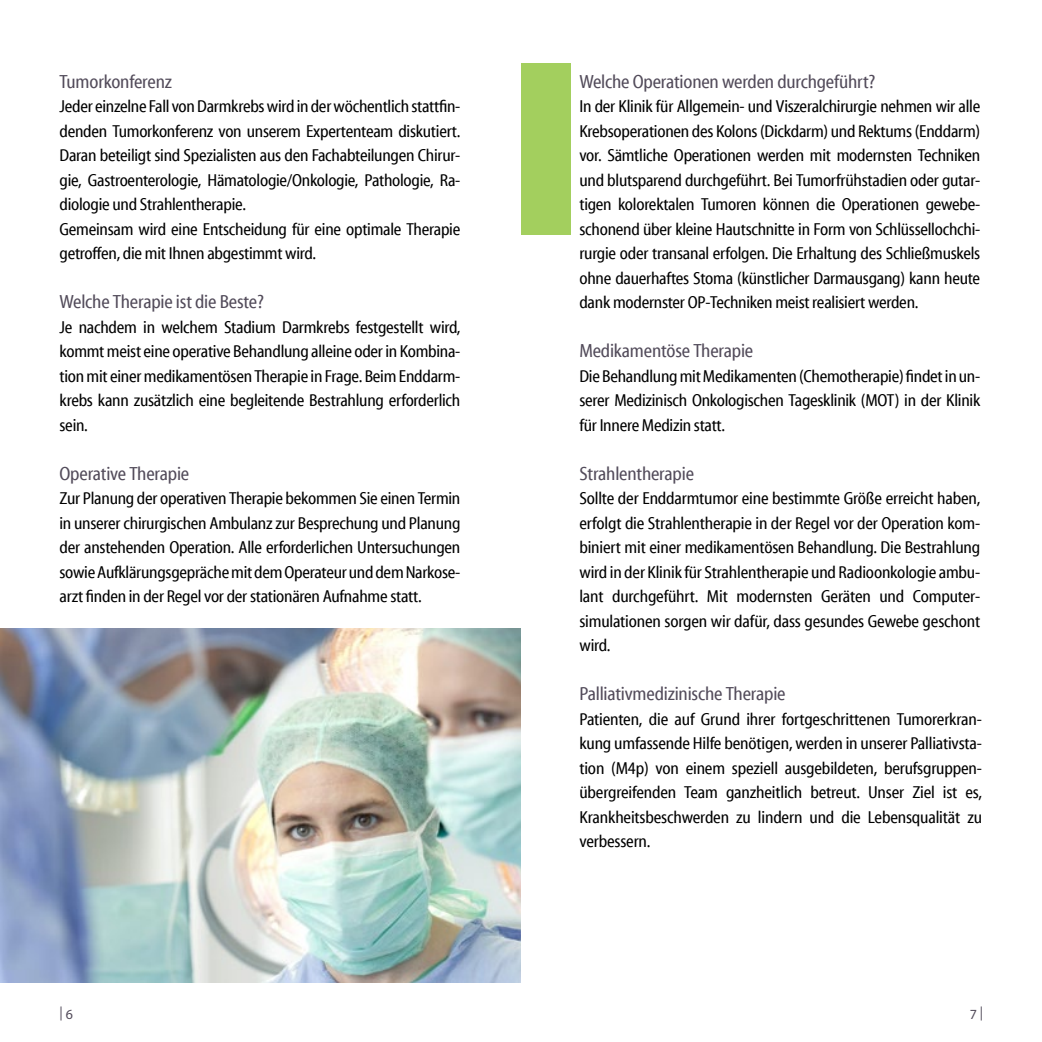
<style>
.page{position:relative;width:1042px;height:1042px;background:#fff}
.page>*{position:absolute;margin:0;border:0;box-sizing:border-box;transform-origin:0 0}
.t1{font:condensed 19.25px "Myriad Web Pro";letter-spacing:-.01em;color:#524b5a}
.t2{font:condensed 17.5px/24.5px "Myriad Web Pro";letter-spacing:-.015em;color:#000;text-align:justify}
.t3{font:14px "Myriad Pro";color:#524b5a}
</style>
<div class="page">
<div style="left:521px;top:63px;width:49px;height:171px;background:#a3cf5e"></div>
<img style="left:0;top:628px;width:521px;height:354px">
<p class="t1" style="left:60px;top:71px;width:114px">Tumorkonferenz</p>
<p class="t2" style="left:60px;top:94px;width:402px;text-align:left">Jeder einzelne Fall von Darmkrebs wird in der wöchentlich stattfin&shy;denden Tumorkonferenz von unserem Expertenteam diskutiert.<br>Daran beteiligt sind Spezialisten aus den Fachabteilungen Chirur&shy;gie, Gastroenterologie, Hämatologie/Onkologie, Pathologie, Ra&shy;diologie und Strahlentherapie.<br>Gemeinsam wird eine Entscheidung für eine optimale Therapie getroffen, die mit Ihnen abgestimmt wird.</p>
<p class="t1" style="left:60px;top:291px;width:206px">Welche Therapie ist die Beste?</p>
<p class="t2" style="left:60px;top:315px;width:402px">Je nachdem in welchem Stadium Darmkrebs festgestellt wird, kommt meist eine operative Behandlung alleine oder in Kombina&shy;tion mit einer medikamentösen Therapie in Frage. Beim Enddarm&shy;krebs kann zusätzlich eine begleitende Bestrahlung erforderlich sein.</p>
<p class="t1" style="left:60px;top:463px;width:131px">Operative Therapie</p>
<p class="t2" style="left:60px;top:486px;width:402px">Zur Planung der operativen Therapie bekommen Sie einen Termin in unserer chirurgischen Ambulanz zur Besprechung und Planung der anstehenden Operation. Alle erforderlichen Untersuchungen sowie Aufklärungsgepräche mit dem Operateur und dem Narkose&shy;arzt finden in der Regel vor der stationären Aufnahme statt.</p>
<p class="t1" style="left:579px;top:71px;width:297px">Welche Operationen werden durchgeführt?</p>
<p class="t2" style="left:579px;top:94px;width:402px">In der Klinik für Allgemein- und Viszeralchirurgie nehmen wir alle Krebsoperationen des Kolons (Dickdarm) und Rektums (Enddarm) vor. Sämtliche Operationen werden mit modernsten Techniken und blutsparend durchgeführt. Bei Tumorfrühstadien oder gutar&shy;tigen kolorektalen Tumoren können die Operationen gewebe&shy;schonend über kleine Hautschnitte in Form von Schlüssellochchi&shy;rurgie oder transanal erfolgen. Die Erhaltung des Schließmuskels ohne dauerhaftes Stoma (künstlicher Darmausgang) kann heute dank modernster OP-Techniken meist realisiert werden.</p>
<p class="t1" style="left:579px;top:340px;width:175px">Medikamentöse Therapie</p>
<p class="t2" style="left:579px;top:364px;width:402px">Die Behandlung mit Medikamenten (Chemotherapie) findet in un&shy;serer Medizinisch Onkologischen Tagesklinik (MOT) in der Klinik für Innere Medizin statt.</p>
<p class="t1" style="left:579px;top:463px;width:116px">Strahlentherapie</p>
<p class="t2" style="left:579px;top:486px;width:402px">Sollte der Enddarmtumor eine bestimmte Größe erreicht haben, erfolgt die Strahlentherapie in der Regel vor der Operation kom&shy;biniert mit einer medikamentösen Behandlung. Die Bestrahlung wird in der Klinik für Strahlentherapie und Radioonkologie ambu&shy;lant durchgeführt. Mit modernsten Geräten und Computer&shy;simulationen sorgen wir dafür, dass gesundes Gewebe geschont wird.</p>
<p class="t1" style="left:579px;top:683px;width:208px">Palliativmedizinische Therapie</p>
<p class="t2" style="left:579px;top:707px;width:404px">Patienten, die auf Grund ihrer fortgeschrittenen Tumorerkran&shy;kung umfassende Hilfe benötigen, werden in unserer Palliativsta&shy;tion (M4p) von einem speziell ausgebildeten, berufsgruppen&shy;übergreifenden Team ganzheitlich betreut. Unser Ziel ist es, Krankheitsbeschwerden zu lindern und die Lebensqualität zu verbessern.</p>
<p class="t3" style="left:60px;top:1003px;width:5px">|</p>
<p class="t3" style="left:980px;top:1003px;width:5px">|</p>
<p class="t3" style="left:66px;top:1005px;width:9px">6</p>
<p class="t3" style="left:970px;top:1005px;width:9px">7</p>
</div>
